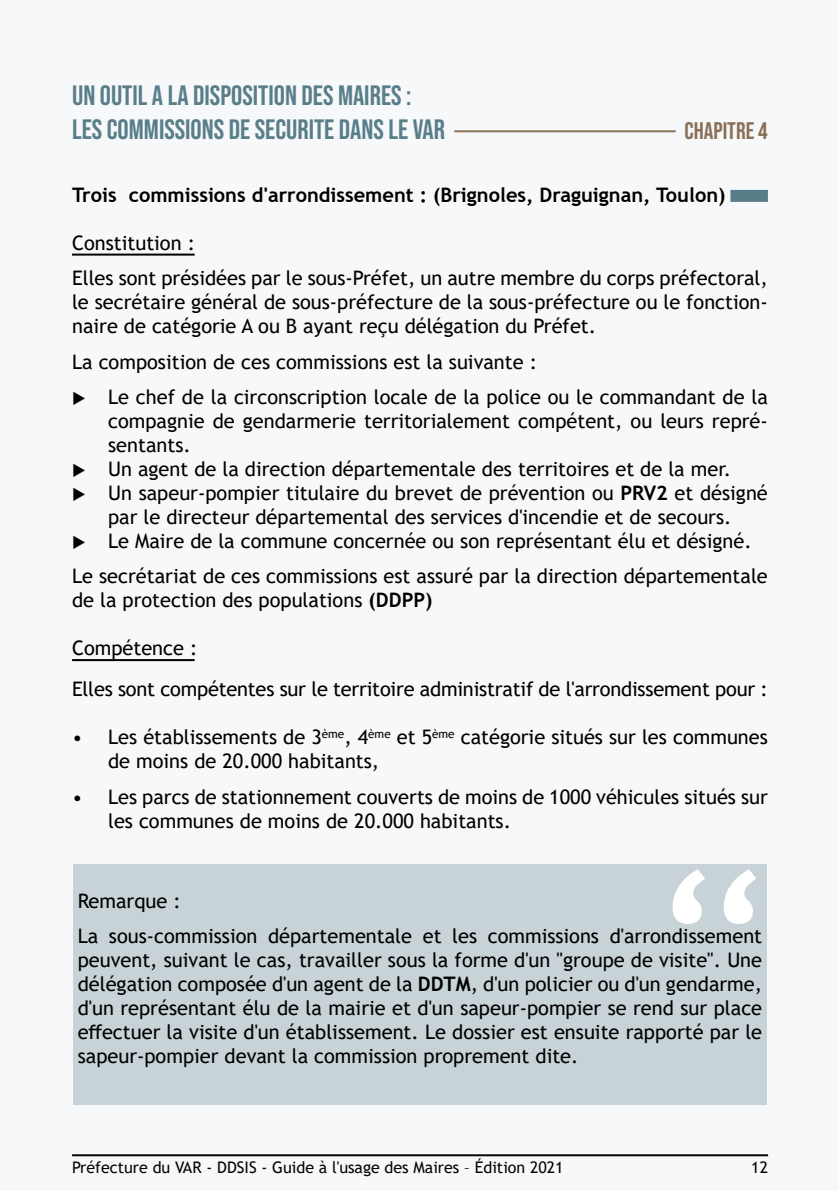
<style>
.page{position:relative;width:840px;height:1191px;background:#fff}
.page>*{position:absolute;margin:0;border:0;box-sizing:border-box;transform-origin:0 0}
.t1{font:28px/33.6px "Bebas Neue";color:#587e8a}
.t2{font:24px "Bebas Neue";color:#897057}
.t3{font:20px/24px "Trebuchet MS";color:#000}
.t4{font:700 20px "Trebuchet MS";color:#000}
.t5{font:16px "Trebuchet MS";color:#000}
.s1{font-weight:700}
</style>
<div class="page">
<div style="left:0;top:0;width:838px;height:1191px;background:#f7f8f9"></div>
<hr style="left:839px;top:0;width:1px;height:1191px;background:#897057">
<div style="left:73px;top:864px;width:693px;height:241px;background:#c7d3d7"></div>
<div style="left:730px;top:190px;width:37px;height:12px;background:#587e8a"></div>
<hr style="left:72px;top:254px;width:122px;height:2px;background:#000">
<hr style="left:72px;top:659px;width:122px;height:2px;background:#000">
<svg style="left:672px;top:869px;width:83px;height:55px"></svg>
<hr style="left:454px;top:130px;width:221px;height:2px;background:#897057">
<h1 class="t1" style="left:72px;top:78px;width:374px">UN OUTIL A LA DISPOSITION DES MAIRES :<br>LES COMMISSIONS DE SECURITE DANS LE VAR</h1>
<p class="t2" style="left:684px;top:117px;width:85px">CHAPITRE 4</p>
<p class="t4" style="left:72px;top:182px;width:654px">Trois commissions d'arrondissement : (Brignoles, Draguignan, Toulon)</p>
<p class="t3" style="left:72px;top:225px;width:697px;line-height:35.4px">Constitution :<br>Elles sont présidées par le sous-Préfet, un autre membre du corps préfectoral,</p>
<p class="t3" style="left:72px;top:290px;width:697px">le secrétaire général de sous-préfecture de la sous-préfecture ou le fonction&shy;naire de catégorie A ou B ayant reçu délégation du Préfet.</p>
<p class="t3" style="left:108px;top:344px;width:661px;line-height:35.4px;text-indent:-36px">La composition de ces commissions est la suivante :<br>Le chef de la circonscription locale de la police ou le commandant de la</p>
<p class="t3" style="left:108px;top:409px;width:661px">compagnie de gendarmerie territorialement compétent, ou leurs repré&shy;sentants.<br>Un agent de la direction départementale des territoires et de la mer.<br>Un sapeur-pompier titulaire du brevet de prévention ou <span class="s1">PRV2</span> et désigné par le directeur départemental des services d'incendie et de secours.<br>Le Maire de la commune concernée ou son représentant élu et désigné.</p>
<p class="t3" style="left:72px;top:564px;width:696px">Le secrétariat de ces commissions est assuré par la direction départementale de la protection des populations <span class="s1">(DDPP)</span></p>
<p class="t3" style="left:72px;top:627px;width:696px;line-height:41px">Compétence :<br>Elles sont compétentes sur le territoire administratif de l'arrondissement pour :</p>
<p class="t3" style="left:108px;top:725px;width:661px;text-indent:-36px">• Les établissements de 3<sup>ème</sup>, 4<sup>ème</sup> et 5<sup>ème</sup> catégorie situés sur les communes de moins de 20.000 habitants,</p>
<p class="t3" style="left:108px;top:784px;width:661px;text-indent:-36px">• Les parcs de stationnement couverts de moins de 1000 véhicules situés sur les communes de moins de 20.000 habitants.</p>
<p class="t3" style="left:78px;top:883px;width:685px;line-height:35.4px">Remarque :<br>La sous-commission départementale et les commissions d'arrondissement</p>
<p class="t3" style="left:78px;top:948px;width:685px;text-align:justify">peuvent, suivant le cas, travailler sous la forme d'un "groupe de visite". Une délégation composée d'un agent de la <span class="s1">DDTM</span>, d'un policier ou d'un gendarme, d'un représentant élu de la mairie et d'un sapeur-pompier se rend sur place effectuer la visite d'un établissement. Le dossier est ensuite rapporté par le sapeur-pompier devant la commission proprement dite.</p>
<p class="t5" style="left:72px;top:1157px;width:493px">Préfecture du VAR - DDSIS - Guide à l'usage des Maires – Édition 2021</p>
<p class="t5" style="left:750px;top:1157px;width:18px">12</p>
</div>
